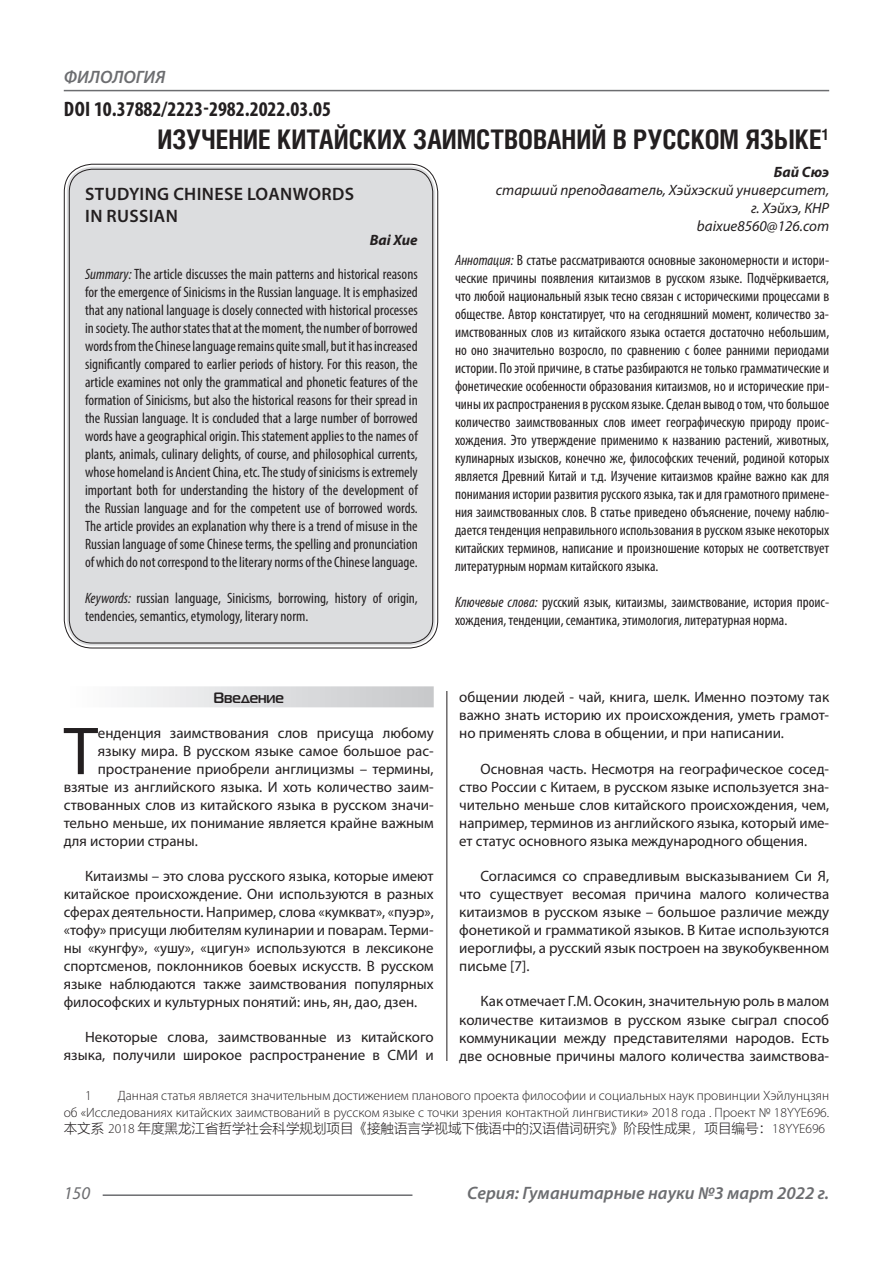
<style>
.page{position:relative;width:893px;height:1263px;background:#fff}
.page>*{position:absolute;margin:0;border:0;box-sizing:border-box;transform-origin:0 0}
.Статья_текст_первый{font:68.4px "Myriad Pro";color:#231f20}
.Статья_название{font:700 27px "Helios Cond C";color:#231f20}
.ДОИ{font:700 condensed 21px "Myriad Pro";color:#231f20}
.t1{font:italic 600 18px "Myriad Pro";color:#6c6d70}
.Статья_название_англ{font:600 18px "Myriad Pro";letter-spacing:.02em;color:#231f20}
.t2{font:italic 18px "Myriad Pro";color:#6c6d70}
.Статья_текст{font:15px/18px "Myriad Pro";color:#231f20;text-align:justify}
.Статья_аннотация_тек{font:condensed 15px/18px "Myriad Pro";color:#231f20;text-align:justify}
.Статья_аннотация_анг{font:condensed 15px/18px "Myriad Pro";color:#231f20;text-align:justify}
.Статья_текст_первый-2{font:15px "Myriad Pro";color:#231f20}
.Статья_автор_инфо{font:italic 15px "Myriad Pro";color:#231f20}
.Статья_подзаголовок{font:700 15px "Magistral C";color:#231f20}
.Статья_автор_фио_рус{font:italic 700 15px "Myriad Pro";color:#231f20}
.Статья_автор_англ{font:italic 700 15px "Myriad Pro";color:#231f20}
.Сноска{font:300 13.5px/16.8px "Myriad Pro";color:#231f20;text-align:justify}
.s1{font-style:italic}
.s2{font-family:"Microsoft Ya Hei"}
.s3{font-family:"Microsoft Ya Hei";font-weight:400}
</style>
<div class="page">
<hr style="left:446px;top:128px;width:1px;height:1007px;background:#231f20">
<hr style="left:103px;top:1194px;width:309px;height:2px;background:#6c6d70">
<hr style="left:64px;top:90px;width:765px;height:1px;background:#6c6d70">
<div style="left:67px;top:167px;width:368px;height:478px;background:#dcdddf;border-radius:26px"></div>
<div style="left:64px;top:686px;width:370px;height:21px;background:linear-gradient(to right,#fefeff,#c6c8ca)"></div>
<div style="left:441px;top:1061px;width:10px;height:91px;background:#fff"></div>
<p class="t1" style="left:64px;top:66px;width:103px">ФИЛОЛОГИЯ</p>
<p class="ДОИ" style="left:64px;top:96px;width:269px">DOI 10.37882/2223-2982.2022.03.05</p>
<p class="Статья_название" style="left:157px;top:124px;width:673px">ИЗУЧЕНИЕ КИТАЙСКИХ ЗАИМСТВОВАНИЙ В РУССКОМ ЯЗЫКЕ<sup>1</sup></p>
<p class="Статья_автор_фио_рус" style="left:774px;top:163px;width:57px">Бай Сюэ</p>
<p class="Статья_автор_инфо" style="left:496px;top:181px;width:335px">старший преподаватель, Хэйхэский университет,</p>
<p class="Статья_автор_инфо" style="left:751px;top:199px;width:80px">г. Хэйхэ, КНР</p>
<p class="Статья_автор_инфо" style="left:697px;top:217px;width:134px">baixue8560@126.com</p>
<p class="Статья_аннотация_тек" style="left:455px;top:251px;width:376px"><span class="s1">Аннотация:</span> В статье рассматриваются основные закономерности и истори&shy;ческие причины появления китаизмов в русском языке. Подчёркивается, что любой национальный язык тесно связан с историческими процессами в обществе. Автор констатирует, что на сегодняшний момент, количество за&shy;имствованных слов из китайского языка остается достаточно небольшим, но оно значительно возросло, по сравнению с более ранними периодами истории. По этой причине, в статье разбираются не только грамматические и фонетические особенности образования китаизмов, но и исторические при&shy;чины их распространения в русском языке. Сделан вывод о том, что большое количество заимствованных слов имеет географическую природу проис&shy;хождения. Это утверждение применимо к названию растений, животных, кулинарных изысков, конечно же, философских течений, родиной которых является Древний Китай и т.д. Изучение китаизмов крайне важно как для понимания истории развития русского языка, так и для грамотного примене&shy;ния заимствованных слов. В статье приведено объяснение, почему наблю&shy;дается тенденция неправильного использования в русском языке некоторых китайских терминов, написание и произношение которых не соответствует литературным нормам китайского языка.</p>
<p class="Статья_аннотация_тек" style="left:455px;top:593px;width:376px"><span class="s1">Ключевые слова:</span> русский язык, китаизмы, заимствование, история проис&shy;хождения, тенденции, семантика, этимология, литературная норма.</p>
<p class="Статья_название_англ" style="left:85px;top:183px;width:271px">STUDYING CHINESE LOANWORDS</p>
<p class="Статья_название_англ" style="left:85px;top:204px;width:94px">IN RUSSIAN</p>
<p class="Статья_автор_англ" style="left:370px;top:230px;width:50px">Bai Xue</p>
<p class="Статья_аннотация_анг" style="left:85px;top:265px;width:334px"><span class="s1">Summary:</span> The article discusses the main patterns and historical reasons for the emergence of Sinicisms in the Russian language. It is emphasized that any national language is closely connected with historical processes in society. The author states that at the moment, the number of borrowed words from the Chinese language remains quite small, but it has increased significantly compared to earlier periods of history. For this reason, the article examines not only the grammatical and phonetic features of the formation of Sinicisms, but also the historical reasons for their spread in the Russian language. It is concluded that a large number of borrowed words have a geographical origin. This statement applies to the names of plants, animals, culinary delights, of course, and philosophical currents, whose homeland is Ancient China, etc. The study of sinicisms is extremely important both for understanding the history of the development of the Russian language and for the competent use of borrowed words.<br>The article provides an explanation why there is a trend of misuse in the Russian language of some Chinese terms, the spelling and pronunciation of which do not correspond to the literary norms of the Chinese language.</p>
<p class="Статья_аннотация_анг" style="left:85px;top:589px;width:334px"><span class="s1">Keywords:</span> russian language, Sinicisms, borrowing, history of origin, tendencies, semantics, etymology, literary norm.</p>
<p class="Статья_подзаголовок" style="left:213px;top:689px;width:72px">Введение</p>
<p class="Статья_текст_первый" style="left:64px;top:709px;width:36px">Т</p>
<p class="Статья_текст_первый-2" style="left:98px;top:724px;width:337px">енденция заимствования слов присуща любому</p>
<p class="Статья_текст_первый-2" style="left:98px;top:742px;width:337px">языку мира. В русском языке самое большое рас-</p>
<p class="Статья_текст_первый-2" style="left:98px;top:760px;width:337px">пространение приобрели англицизмы – термины,</p>
<p class="Статья_текст_первый-2" style="left:64px;top:778px;width:371px">взятые из английского языка. И хоть количество заим-</p>
<p class="Статья_текст_первый-2" style="left:64px;top:796px;width:371px">ствованных слов из китайского языка в русском значи-</p>
<p class="Статья_текст_первый-2" style="left:64px;top:814px;width:371px">тельно меньше, их понимание является крайне важным</p>
<p class="Статья_текст_первый-2" style="left:64px;top:832px;width:136px">для истории страны.</p>
<p class="Статья_текст" style="left:64px;top:867px;width:371px;text-indent:21px">Китаизмы – это слова русского языка, которые имеют китайское происхождение. Они используются в разных сферах деятельности. Например, слова «кумкват», «пуэр», «тофу» присущи любителям кулинарии и поварам. Терми&shy;ны «кунгфу», «ушу», «цигун» используются в лексиконе спортсменов, поклонников боевых искусств. В русском языке наблюдаются также заимствования популярных философских и культурных понятий: инь, ян, дао, дзен.</p>
<p class="Статья_текст" style="left:64px;top:1028px;width:371px;text-align:right">Некоторые слова, заимствованные из китайского языка, получили широкое распространение в СМИ и</p>
<p class="Статья_текст" style="left:459px;top:688px;width:371px">общении людей - чай, книга, шелк. Именно поэтому так важно знать историю их происхождения, уметь грамот&shy;но применять слова в общении, и при написании.</p>
<p class="Статья_текст" style="left:459px;top:759px;width:371px;text-indent:21px">Основная часть. Несмотря на географическое сосед&shy;ство России с Китаем, в русском языке используется зна&shy;чительно меньше слов китайского происхождения, чем, например, терминов из английского языка, который име&shy;ет статус основного языка международного общения.</p>
<p class="Статья_текст" style="left:459px;top:867px;width:371px;text-indent:21px">Согласимся со справедливым высказыванием Си Я, что существует весомая причина малого количества китаизмов в русском языке – большое различие между фонетикой и грамматикой языков. В Китае используются иероглифы, а русский язык построен на звукобуквенном письме [7].</p>
<p class="Статья_текст" style="left:459px;top:992px;width:371px;text-indent:21px">Как отмечает Г.М. Осокин, значительную роль в малом количестве китаизмов в русском языке сыграл способ коммуникации между представителями народов. Есть две основные причины малого количества заимствова-</p>
<p class="Сноска" style="left:64px;top:1087px;width:767px;text-indent:54px">Данная статья является значительным достижением планового проекта философии и социальных наук провинции Хэйлунцзян об «Исследованиях китайских заимствований в русском языке с точки зрения контактной лингвистики» 2018 года . Проект № 18YYE696.<span class="s2">本文系</span> 2018 <span class="s2">年度黑龙江省哲学社会科学规划项目《接触语言学视域下俄语中的汉语借词研究》阶段性成果，项目编号</span><span class="s3">：</span>18YYE696</p>
<p class="Сноска" style="left:85px;top:1087px;width:8px">1</p>
<p class="t2" style="left:64px;top:1182px;width:28px">150</p>
<p class="t1" style="left:467px;top:1182px;width:363px">Серия: Гуманитарные науки №3 март 2022 г.</p>
</div>
